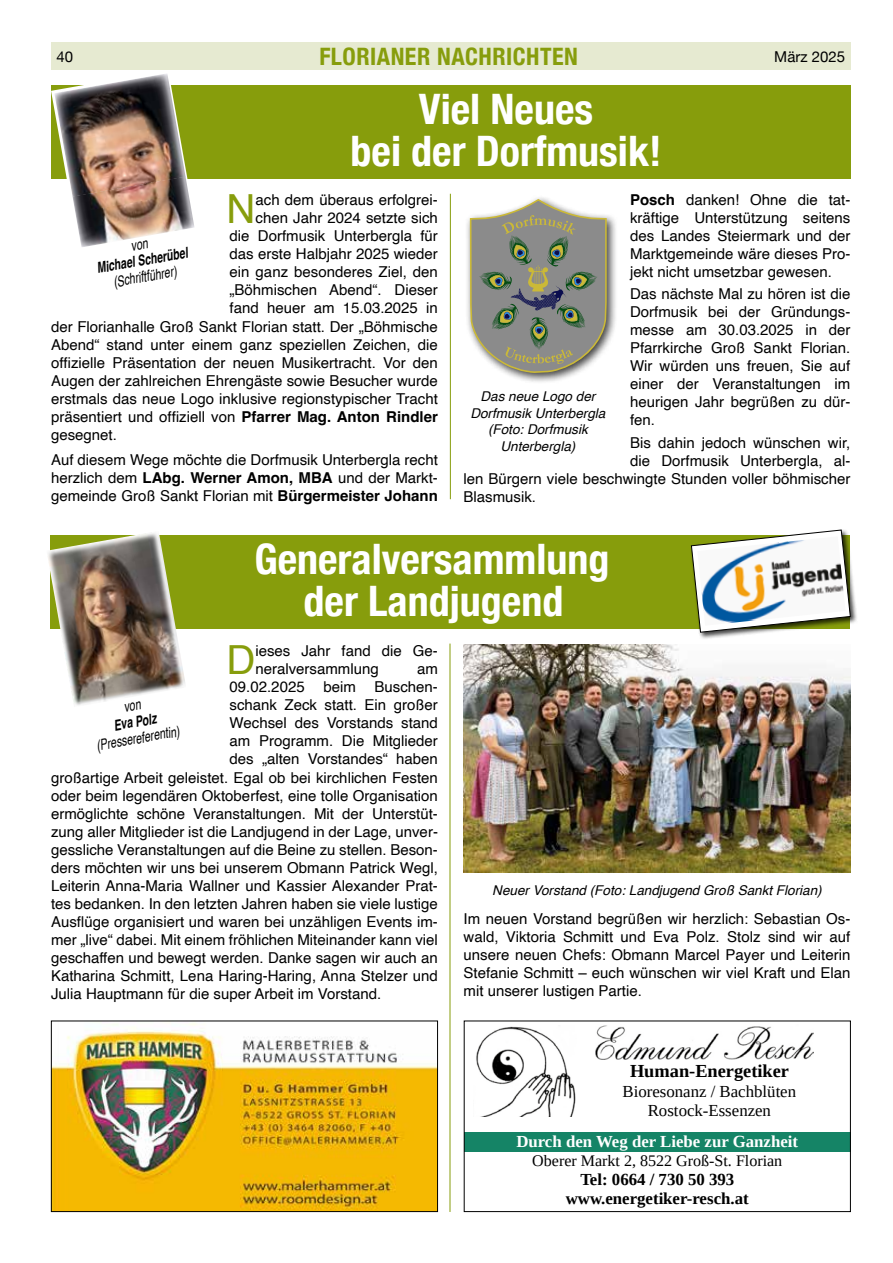
<style>
.page{position:relative;width:893px;height:1263px;background:#fff}
.page>*{position:absolute;margin:0;border:0;box-sizing:border-box;transform-origin:0 0}
.t1{font:700 condensed 42px/42px "Helvetica Neue";color:#fff;text-align:center}
.t2{font:40.05px "Helvetica";color:#879d0c}
.t3{font:700 condensed 24px "Helvetica Neue";letter-spacing:.02em;color:#879d0c}
.t4{font:700 18.3px "Liberation Serif";color:#000}
.t5{font:700 16.8px/19.5px "Liberation Serif";color:#000;text-align:center}
.t6{font:16.8px/19.2px "Liberation Serif";color:#000;text-align:center}
.t7{font:700 16.8px "Liberation Serif";color:#fff}
.t8{font:16.05px "Liberation Serif";color:#000}
.t9{font:15px/18px "Helvetica";color:#000;text-align:justify}
.t10{font:italic 15px "Helvetica";color:#000;scale:.7 1}
.t11{font:italic 700 15px "Helvetica";color:#000;scale:.7 1}
.t12{font:15px "Helvetica Neue";color:#000}
.t13{font:italic 13.5px/16.5px "Helvetica";color:#000;text-align:center}
.s1{font-weight:700}
</style>
<div class="page">
<div style="left:51px;top:43px;width:799px;height:27px;background:#e6ead1"></div>
<hr style="left:450px;top:643px;width:1px;height:569px;background:#879d0c">
<hr style="left:450px;top:194px;width:1px;height:305px;background:#879d0c">
<div style="left:50px;top:535px;width:800px;height:93px;background:#879d0c"></div>
<img style="left:48px;top:533px;width:138px;height:172px">
<div style="left:690px;top:529px;width:167px;height:110px;background:#000;opacity:.75"></div>
<svg style="left:691px;top:530px;width:160px;height:102px;background:#c1c7bb"></svg>
<div style="left:51px;top:85px;width:799px;height:93px;background:#879d0c"></div>
<div style="left:465px;top:194px;width:153px;height:190px;background:#000;opacity:.75"></div>
<svg style="left:470px;top:199px;width:137px;height:174px;background:#93968a"></svg>
<img style="left:463px;top:644px;width:387px;height:228px">
<img style="left:53px;top:1023px;width:383px;height:187px">
<div style="left:51px;top:1020px;width:387px;height:192px;border:1px solid #000"></div>
<div style="left:464px;top:1132px;width:386px;height:19px;background:#158466"></div>
<img style="left:476px;top:1026px;width:100px;height:91px">
<img style="left:596px;top:1025px;width:218px;height:35px">
<div style="left:464px;top:1020px;width:387px;height:192px;border:1px solid #000"></div>
<svg style="left:125px;top:701px;width:17px;height:4px"></svg>
<img style="left:51px;top:74px;width:145px;height:173px">
<p class="t12" style="left:56px;top:45px;width:18px">40</p>
<h3 class="t3" style="left:319px;top:36px;width:260px">FLORIANER NACHRICHTEN</h3>
<p class="t12" style="left:774px;top:45px;width:72px">März 2025</p>
<h1 class="t1" style="left:351px;top:85px;width:312px">Viel Neues<br>bei der Dorfmusik!</h1>
<h2 class="t2" style="left:227px;top:178px;width:30px">N</h2>
<p class="t9" style="left:256px;top:191px;width:184px">ach dem überaus erfolgrei-</p>
<p class="t9" style="left:256px;top:209px;width:184px">chen Jahr 2024 setzte sich</p>
<p class="t9" style="left:230px;top:227px;width:210px">die Dorfmusik Unterbergla für</p>
<p class="t9" style="left:230px;top:245px;width:210px">das erste Halbjahr 2025 wieder</p>
<p class="t9" style="left:230px;top:263px;width:210px">ein ganz besonderes Ziel, den</p>
<p class="t9" style="left:230px;top:281px;width:210px">„Böhmischen Abend“. Dieser</p>
<p class="t9" style="left:230px;top:299px;width:210px">fand heuer am 15.03.2025 in</p>
<p class="t9" style="left:51px;top:318px;width:388px">der Florianhalle Groß Sankt Florian statt. Der „Böhmische</p>
<p class="t9" style="left:51px;top:336px;width:388px">Abend“ stand unter einem ganz speziellen Zeichen, die</p>
<p class="t9" style="left:51px;top:354px;width:388px">offizielle Präsentation der neuen Musikertracht. Vor den</p>
<p class="t9" style="left:51px;top:372px;width:388px">Augen der zahlreichen Ehrengäste sowie Besucher wurde</p>
<p class="t9" style="left:51px;top:390px;width:388px">erstmals das neue Logo inklusive regionstypischer Tracht</p>
<p class="t9" style="left:51px;top:408px;width:388px">präsentiert und offiziell von <span class="s1">Pfarrer Mag. Anton Rindler</span></p>
<p class="t9" style="left:51px;top:426px;width:67px">gesegnet.</p>
<p class="t9" style="left:51px;top:451px;width:388px">Auf diesem Wege möchte die Dorfmusik Unterbergla recht herzlich dem <span class="s1">LAbg. Werner Amon, MBA</span> und der Markt&shy;gemeinde Groß Sankt Florian mit <span class="s1">Bürgermeister Johann</span></p>
<p class="t11" style="left:95px;top:259px;width:133px;rotate:-10deg">Michael Scherübel</p>
<p class="t10" style="left:111px;top:270px;width:93px;rotate:-10deg">(Schriftführer)</p>
<p class="t9" style="left:630px;top:191px;width:222px"><span class="s1">Posch</span> danken! Ohne die tat&shy;kräftige Unterstützung seitens des Landes Steiermark und der Marktgemeinde wäre dieses Pro&shy;jekt nicht umsetzbar gewesen.</p>
<p class="t9" style="left:630px;top:285px;width:222px">Das nächste Mal zu hören ist die Dorfmusik bei der Gründungs&shy;messe am 30.03.2025 in der Pfarrkirche Groß Sankt Florian.<br>Wir würden uns freuen, Sie auf einer der Veranstaltungen im heurigen Jahr begrüßen zu dür&shy;fen.</p>
<p class="t9" style="left:630px;top:434px;width:222px">Bis dahin jedoch wünschen wir,</p>
<p class="t9" style="left:630px;top:452px;width:222px">die Dorfmusik Unterbergla, al-</p>
<p class="t9" style="left:463px;top:470px;width:388px">len Bürgern viele beschwingte Stunden voller böhmischer</p>
<p class="t9" style="left:463px;top:488px;width:74px">Blasmusik.</p>
<p class="t13" style="left:470px;top:389px;width:137px">Das neue Logo der<br>Dorfmusik Unterbergla (Foto: Dorfmusik<br>Unterbergla)</p>
<h1 class="t1" style="left:254px;top:535px;width:357px">Generalversammlung der Landjugend</h1>
<h2 class="t2" style="left:226px;top:628px;width:30px">D</h2>
<p class="t9" style="left:255px;top:642px;width:184px">ieses Jahr fand die Ge&shy;neralversammlung</p>
<p class="t9" style="left:417px;top:660px;width:22px">am</p>
<p class="t9" style="left:230px;top:678px;width:210px">09.02.2025 beim Buschen-</p>
<p class="t9" style="left:230px;top:696px;width:210px">schank Zeck statt. Ein großer</p>
<p class="t9" style="left:230px;top:714px;width:210px">Wechsel des Vorstands stand</p>
<p class="t9" style="left:230px;top:732px;width:210px">am Programm. Die Mitglieder</p>
<p class="t9" style="left:230px;top:750px;width:210px">des „alten Vorstandes“ haben</p>
<p class="t9" style="left:51px;top:769px;width:388px">großartige Arbeit geleistet. Egal ob bei kirchlichen Festen</p>
<p class="t9" style="left:51px;top:787px;width:388px">oder beim legendären Oktoberfest, eine tolle Organisation</p>
<p class="t9" style="left:51px;top:805px;width:388px">ermöglichte schöne Veranstaltungen. Mit der Unterstüt-</p>
<p class="t9" style="left:51px;top:823px;width:388px">zung aller Mitglieder ist die Landjugend in der Lage, unver-</p>
<p class="t9" style="left:51px;top:841px;width:388px">gessliche Veranstaltungen auf die Beine zu stellen. Beson-</p>
<p class="t9" style="left:51px;top:859px;width:388px">ders möchten wir uns bei unserem Obmann Patrick Wegl,</p>
<p class="t9" style="left:51px;top:877px;width:388px">Leiterin Anna-Maria Wallner und Kassier Alexander Prat-</p>
<p class="t9" style="left:51px;top:895px;width:388px">tes bedanken. In den letzten Jahren haben sie viele lustige</p>
<p class="t9" style="left:51px;top:913px;width:388px">Ausflüge organisiert und waren bei unzähligen Events im-</p>
<p class="t9" style="left:51px;top:931px;width:388px">mer „live“ dabei. Mit einem fröhlichen Miteinander kann viel</p>
<p class="t9" style="left:51px;top:949px;width:388px">geschaffen und bewegt werden. Danke sagen wir auch an</p>
<p class="t9" style="left:51px;top:967px;width:388px">Katharina Schmitt, Lena Haring-Haring, Anna Stelzer und</p>
<p class="t9" style="left:51px;top:985px;width:332px">Julia Hauptmann für die super Arbeit im Vorstand.</p>
<p class="t11" style="left:112px;top:716px;width:63px;rotate:-10deg">Eva Polz</p>
<p class="t10" style="left:95px;top:734px;width:122px;rotate:-10deg">(Pressereferentin)</p>
<p class="t13" style="left:492px;top:882px;width:331px">Neuer Vorstand (Foto: Landjugend Groß Sankt Florian)</p>
<p class="t9" style="left:463px;top:911px;width:388px">Im neuen Vorstand begrüßen wir herzlich: Sebastian Os&shy;wald, Viktoria Schmitt und Eva Polz. Stolz sind wir auf unsere neuen Chefs: Obmann Marcel Payer und Leiterin Stefanie Schmitt – euch wünschen wir viel Kraft und Elan mit unserer lustigen Partie.</p>
<p class="t4" style="left:630px;top:1064px;width:160px">Human-Energetiker</p>
<p class="t6" style="left:623px;top:1082px;width:175px">Bioresonanz / Bachblüten<br>Rostock-Essenzen</p>
<p class="t7" style="left:516px;top:1135px;width:283px">Durch den Weg der Liebe zur Ganzheit</p>
<p class="t8" style="left:532px;top:1154px;width:252px">Oberer Markt 2, 8522 Groß-St. Florian</p>
<p class="t5" style="left:566px;top:1171px;width:184px">Tel: 0664 / 730 50 393 www.energetiker-resch.at</p>
</div>
